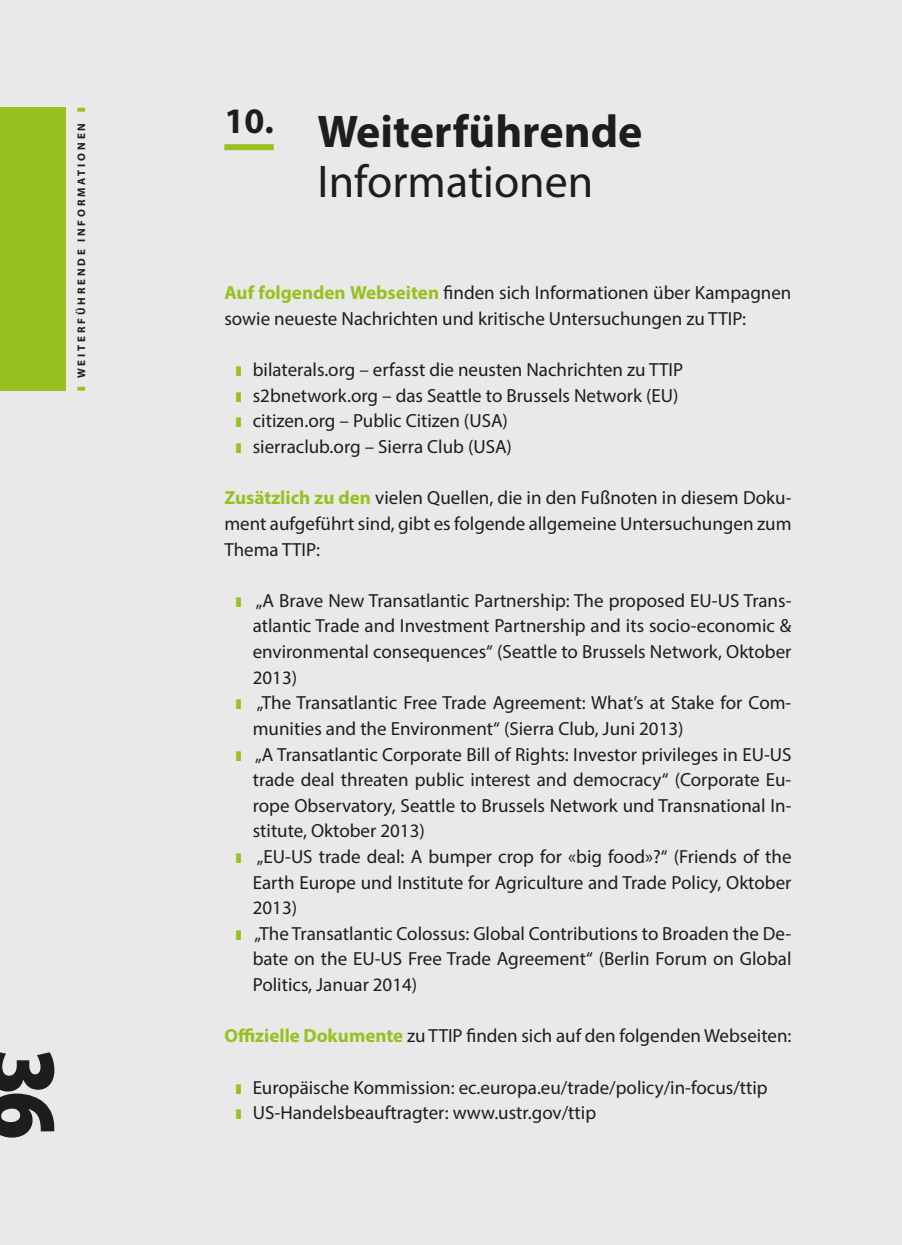
<style>
.page{position:relative;width:902px;height:1245px;background:#fff}
.page>*{position:absolute;margin:0;border:0;box-sizing:border-box;transform-origin:0 0}
.t1{font:900 98.4px "Myriad Pro";color:#1d1d1b;scale:.86 1}
.t2{font:700 46px/49.6px "Myriad Pro";color:#1d1d1b}
.t3{font:19px/25.6px "Myriad Pro";color:#1d1d1b}
.t4{font:700 11px "Myriad Pro";color:#1d1d1b}
.s1{color:#96c11f}
.s2{font-weight:400}
.s3{font-weight:700;color:#96c11f}
</style>
<div class="page">
<div style="left:0;top:0;width:902px;height:1244px;background:#e9e9e9"></div>
<div style="left:0;top:107px;width:66px;height:283px;background:#96c11f"></div>
<div style="left:224px;top:144px;width:50px;height:6px;background:#96c11f"></div>
<p class="t4" style="left:74px;top:390px;width:285px;rotate:-90deg"><span class="s1">❚</span> Weiterf ührende Informationen <span class="s1">❚</span></p>
<h1 class="t1" style="left:88px;top:1047px;width:108px;rotate:90deg">36</h1>
<h2 class="t2" style="left:317px;top:105px;width:326px;text-indent:-93px"><sup>10.</sup> Weiterführende<br><span class="s2">Informationen</span></h2>
<p class="t3" style="left:224px;top:280px;width:568px"><span class="s3">Auf folgenden Webseiten</span> finden sich Informationen über Kampagnen sowie neueste Nachrichten und kritische Untersuchungen zu TTIP:</p>
<p class="t3" style="left:236px;top:356px;width:449px"><span class="s1">❚</span> bilaterals.org – erfasst die neusten Nachrichten zu TTIP <span class="s1">❚</span> s2bnetwork.org – das Seattle to Brussels Network (EU) <span class="s1">❚</span> citizen.org – Public Citizen (USA)<br><span class="s1">❚</span> sierraclub.org – Sierra Club (USA)</p>
<p class="t3" style="left:224px;top:484px;width:568px;text-align:justify"><span class="s3">Zusätzlich zu den</span> vielen Quellen, die in den Fußnoten in diesem Doku&shy;ment aufgeführt sind, gibt es folgende allgemeine Untersuchungen zum Thema TTIP:</p>
<p class="t3" style="left:236px;top:587px;width:557px"><span class="s1">❚</span> „A Brave New Transatlantic Partnership: The proposed EU-US Trans-</p>
<p class="t3" style="left:253px;top:612px;width:540px">atlantic Trade and Investment Partnership and its socio-economic &amp;</p>
<p class="t3" style="left:253px;top:638px;width:540px">environmental consequences“ (Seattle to Brussels Network, Oktober</p>
<p class="t3" style="left:253px;top:664px;width:46px">2013)</p>
<p class="t3" style="left:236px;top:689px;width:557px"><span class="s1">❚</span> „The Transatlantic Free Trade Agreement: What’s at Stake for Com-</p>
<p class="t3" style="left:253px;top:715px;width:432px">munities and the Environment“ (Sierra Club, Juni 2013)</p>
<p class="t3" style="left:236px;top:740px;width:557px"><span class="s1">❚</span> „A Transatlantic Corporate Bill of Rights: Investor privileges in EU-US</p>
<p class="t3" style="left:253px;top:766px;width:540px">trade deal threaten public interest and democracy“ (Corporate Eu-</p>
<p class="t3" style="left:253px;top:792px;width:540px">rope Observatory, Seattle to Brussels Network und Transnational In-</p>
<p class="t3" style="left:253px;top:817px;width:174px">stitute, Oktober 2013)</p>
<p class="t3" style="left:236px;top:843px;width:557px"><span class="s1">❚</span> „EU-US trade deal: A bumper crop for «big food»?“ (Friends of the</p>
<p class="t3" style="left:253px;top:868px;width:540px">Earth Europe und Institute for Agriculture and Trade Policy, Oktober</p>
<p class="t3" style="left:253px;top:894px;width:46px">2013)</p>
<p class="t3" style="left:236px;top:920px;width:557px"><span class="s1">❚</span> „The Transatlantic Colossus: Global Contributions to Broaden the De-</p>
<p class="t3" style="left:253px;top:945px;width:540px">bate on the EU-US Free Trade Agreement“ (Berlin Forum on Global</p>
<p class="t3" style="left:253px;top:971px;width:166px">Politics, Januar 2014)</p>
<p class="t3" style="left:224px;top:1022px;width:568px"><span class="s3">Offizielle Dokumente</span> zu TTIP finden sich auf den folgenden Webseiten:</p>
<p class="t3" style="left:236px;top:1073px;width:533px"><span class="s1">❚</span> Europäische Kommission: ec.europa.eu/trade/policy/in-focus/ttip <span class="s1">❚</span> US-Handelsbeauftragter: www.ustr.gov/ttip</p>
</div>
